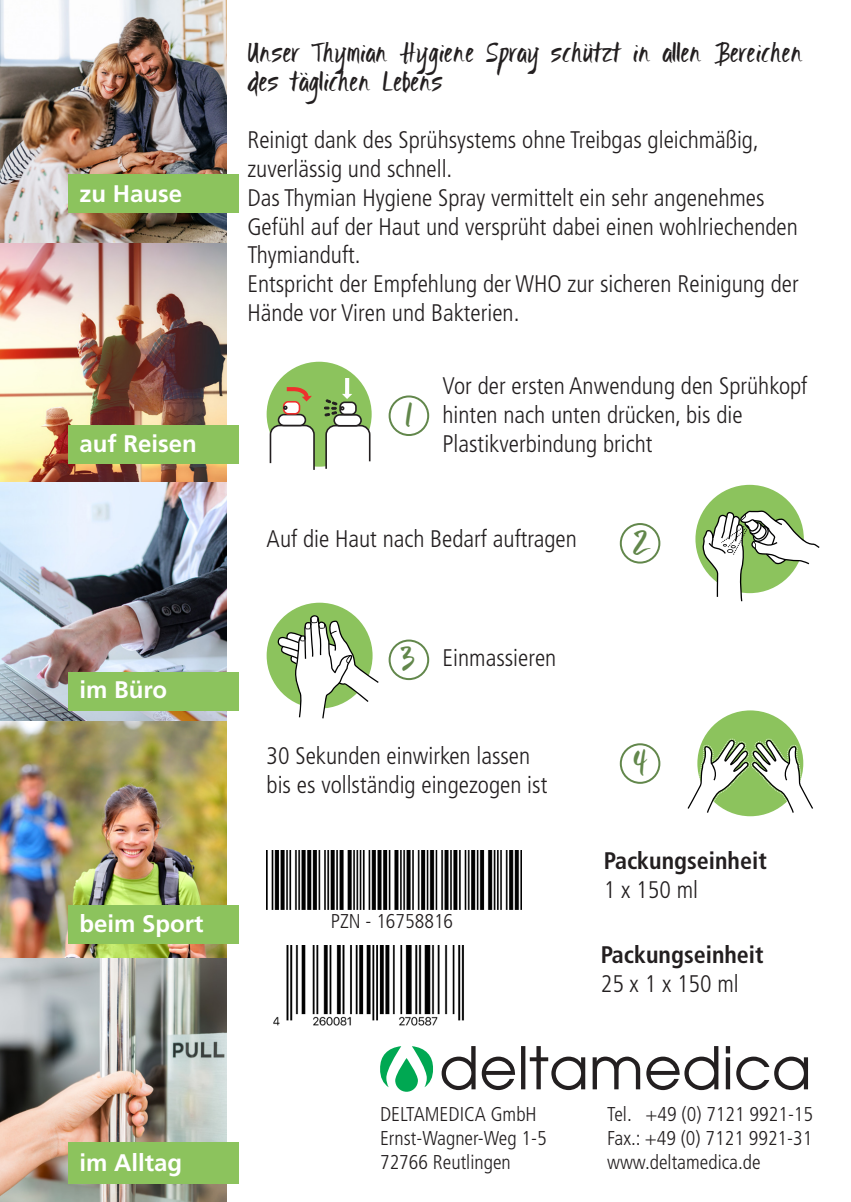
<style>
.page{position:relative;width:851px;height:1202px;background:#fff}
.page>*{position:absolute;margin:0;border:0;box-sizing:border-box;transform-origin:0 0}
.t1{font:300 30px "Ignitethe";color:#62874b}
.t2{font:300 condensed 24px/28.8px "Frutiger LT";color:#231f20}
.t3{font:300 24px/28.8px "Ignitethe";color:#231f20}
.t4{font:700 24px "Frutiger";color:#fff}
.t5{font:700 condensed 24px "Frutiger LT";color:#231f20}
.t6{font:300 condensed 20px "Frutiger LT";color:#231f20}
</style>
<div class="page">
<img style="left:0;top:0;width:227px;height:1202px">
<svg style="left:441px;top:1046px;width:366px;height:44px"></svg>
<svg style="left:380px;top:1046px;width:21px;height:41px"></svg>
<svg style="left:395px;top:1058px;width:23px;height:34px"></svg>
<svg style="left:412px;top:1046px;width:21px;height:41px"></svg>
<div style="left:68px;top:174px;width:170px;height:39px;background:#8cc35d"></div>
<div style="left:68px;top:425px;width:170px;height:38px;background:#8cc35d"></div>
<div style="left:68px;top:672px;width:170px;height:38px;background:#8cc35d"></div>
<div style="left:68px;top:906px;width:170px;height:38px;background:#8cc35d"></div>
<img style="left:273px;top:945px;width:191px;height:81px">
<img style="left:266px;top:850px;width:256px;height:60px">
<div style="left:68px;top:1143px;width:170px;height:41px;background:#8cc35d"></div>
<div style="left:695px;top:485px;width:108px;height:108px;background:#8cc35d;border-radius:50%"></div>
<svg style="left:702px;top:510px;width:117px;height:91px"></svg>
<div style="left:697px;top:710px;width:106px;height:106px;background:#8cc35d;border-radius:50%"></div>
<svg style="left:687px;top:739px;width:126px;height:74px"></svg>
<div style="left:266px;top:603px;width:106px;height:106px;background:#8cc35d;border-radius:50%"></div>
<svg style="left:277px;top:615px;width:101px;height:103px"></svg>
<div style="left:388px;top:639px;width:41px;height:41px;border:2px solid #62874b;border-radius:50%"></div>
<div style="left:619px;top:523px;width:41px;height:41px;border:2px solid #62874b;border-radius:50%"></div>
<div style="left:266px;top:362px;width:105px;height:105px;background:#8cc35d;border-radius:50%"></div>
<svg style="left:269px;top:424px;width:46px;height:46px"></svg>
<div style="left:278px;top:415px;width:27px;height:10px;background:#fff;border-radius:5px"></div>
<div style="left:278px;top:414px;width:28px;height:12px;border:2px solid #231f20;border-radius:5px"></div>
<div style="left:283px;top:402px;width:16px;height:12px;background:#fff;border-radius:5px"></div>
<div style="left:283px;top:401px;width:17px;height:14px;border:2px solid #ee302d;border-radius:5px"></div>
<svg style="left:283px;top:387px;width:28px;height:23px"></svg>
<svg style="left:324px;top:424px;width:47px;height:45px"></svg>
<div style="left:334px;top:415px;width:27px;height:11px;background:#fff;border-radius:5px"></div>
<div style="left:333px;top:414px;width:29px;height:13px;border:2px solid #231f20;border-radius:5px"></div>
<div style="left:340px;top:402px;width:16px;height:12px;background:#fff;border-radius:5px"></div>
<div style="left:339px;top:401px;width:18px;height:14px;border:2px solid #231f20;border-radius:5px"></div>
<svg style="left:324px;top:378px;width:28px;height:38px"></svg>
<div style="left:388px;top:395px;width:41px;height:41px;border:2px solid #62874b;border-radius:50%"></div>
<div style="left:619px;top:743px;width:41px;height:41px;border:2px solid #62874b;border-radius:50%"></div>
<p class="t4" style="left:79px;top:179px;width:104px">zu Hause</p>
<p class="t4" style="left:79px;top:430px;width:119px">auf Reisen</p>
<p class="t4" style="left:79px;top:675px;width:89px">im Büro</p>
<p class="t4" style="left:79px;top:909px;width:126px">beim Sport</p>
<p class="t3" style="left:247px;top:39px;width:557px">Unser Thymian Hygiene Spray schützt in allen Bereichen des täglichen Lebens</p>
<p class="t2" style="left:247px;top:126px;width:552px">Reinigt dank des Sprühsystems ohne Treibgas gleichmäßig, zuverlässig und schnell.<br>Das Thymian Hygiene Spray vermittelt ein sehr angenehmes Gefühl auf der Haut und versprüht dabei einen wohlriechenden Thymianduft.</p>
<p class="t2" style="left:247px;top:270px;width:553px">Entspricht der Empfehlung der WHO zur sicheren Reinigung der<br>Hände vor Viren und Bakterien.</p>
<p class="t1" style="left:405px;top:399px;width:8px">1</p>
<p class="t2" style="left:442px;top:372px;width:366px">Vor der ersten Anwendung den Sprühkopf hinten nach unten drücken, bis die<br>Plastikverbindung bricht</p>
<p class="t2" style="left:266px;top:525px;width:312px">Auf die Haut nach Bedarf auftragen</p>
<p class="t1" style="left:632px;top:527px;width:20px">2</p>
<p class="t1" style="left:400px;top:643px;width:17px">3</p>
<p class="t2" style="left:442px;top:644px;width:115px">Einmassieren</p>
<p class="t2" style="left:266px;top:741px;width:282px">30 Sekunden einwirken lassen bis es vollständig eingezogen ist</p>
<p class="t6" style="left:331px;top:910px;width:124px">PZN - 16758816</p>
<p class="t1" style="left:633px;top:746px;width:15px">4</p>
<p class="t5" style="left:603px;top:846px;width:164px">Packungseinheit</p>
<p class="t2" style="left:603px;top:875px;width:96px">1 x 150 ml</p>
<p class="t5" style="left:600px;top:941px;width:164px">Packungseinheit</p>
<p class="t2" style="left:600px;top:970px;width:139px">25 x 1 x 150 ml</p>
<p class="t4" style="left:79px;top:1148px;width:104px">im Alltag</p>
<p class="t6" style="left:380px;top:1102px;width:158px">DELTAMEDICA GmbH</p>
<p class="t6" style="left:380px;top:1126px;width:168px">Ernst-Wagner-Weg 1-5</p>
<p class="t6" style="left:380px;top:1150px;width:132px">72766 Reutlingen</p>
<p class="t6" style="left:607px;top:1102px;width:207px">Tel. +49 (0) 7121 9921-15</p>
<p class="t6" style="left:607px;top:1126px;width:207px">Fax.: +49 (0) 7121 9921-31</p>
<p class="t6" style="left:607px;top:1150px;width:155px">www.deltamedica.de</p>
</div>
